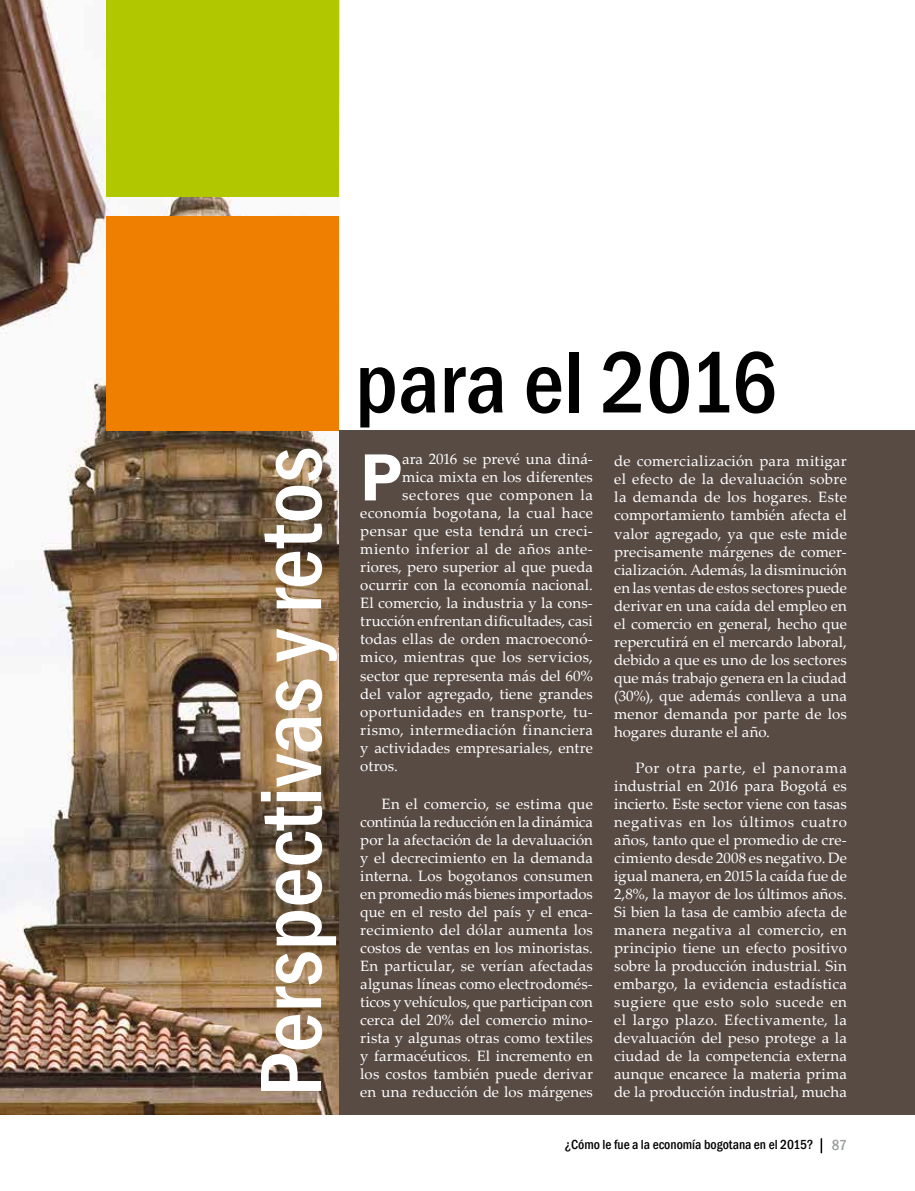
<style>
.page{position:relative;width:915px;height:1191px;background:#fff}
.page>*{position:absolute;margin:0;border:0;box-sizing:border-box;transform-origin:0 0}
.t1{font:500 condensed 90px "Franklin Gothic";color:#fff}
.t2{font:500 condensed 90px "Franklin Gothic";color:#000}
.t3{font:600 69px "Franklin Gothic";color:#fff}
.t4{font:15px/18px "Palatino Linotype";letter-spacing:.01em;color:#fff;text-align:justify}
.t5{font:15px "Palatino Linotype";letter-spacing:.03em;color:#fff}
.t6{font:15px "Palatino Linotype";letter-spacing:.045em;color:#fff}
.t7{font:500 condensed 13.5px "Franklin Gothic";color:#000}
.s1{font-size:15px;color:#9c9e9f}
</style>
<div class="page">
<svg style="left:820px;top:1138px;width:1px;height:15px"></svg>
<img style="left:0;top:0;width:339px;height:1114px">
<div style="left:339px;top:430px;width:575px;height:684px;background:#584b44"></div>
<div style="left:106px;top:216px;width:233px;height:214px;background:#ee7f00"></div>
<div style="left:106px;top:0;width:233px;height:196px;background:#b1c800"></div>
<h1 class="t1" style="left:232px;top:1096px;width:651px;rotate:-90deg">Perspectivas y retos</h1>
<h1 class="t2" style="left:355px;top:323px;width:423px">para el 2016</h1>
<h2 class="t3" style="left:360px;top:435px;width:43px">P</h2>
<p class="t4" style="left:402px;top:450px;width:192px">ara 2016 se prevé una diná-</p>
<p class="t4" style="left:614px;top:452px;width:234px">de comercialización para mitigar el efecto de la devaluación sobre la demanda de los hogares. Este comportamiento también afecta el valor agregado, ya que este mide precisamente márgenes de comer&shy;cialización. Además, la disminución en las ventas de estos sectores puede derivar en una caída del empleo en el comercio en general, hecho que repercutirá en el mercardo laboral, debido a que es uno de los sectores que más trabajo genera en la ciudad (30%), que además conlleva a una menor demanda por parte de los hogares durante el año.</p>
<p class="t4" style="left:614px;top:758px;width:234px;text-indent:21px">Por otra parte, el panorama industrial en 2016 para Bogotá es incierto. Este sector viene con tasas negativas en los últimos cuatro años, tanto que el promedio de cre&shy;cimiento desde 2008 es negativo. De igual manera, en 2015 la caída fue de 2,8%, la mayor de los últimos años.<br>Si bien la tasa de cambio afecta de manera negativa al comercio, en principio tiene un efecto positivo sobre la producción industrial. Sin embargo, la evidencia estadística sugiere que esto solo sucede en el largo plazo. Efectivamente, la devaluación del peso protege a la ciudad de la competencia externa aunque encarece la materia prima de la producción industrial, mucha</p>
<p class="t4" style="left:402px;top:468px;width:192px">mica mixta en los diferentes</p>
<p class="t6" style="left:402px;top:484px;width:192px">sectores que componen la</p>
<p class="t4" style="left:360px;top:504px;width:234px">economía bogotana, la cual hace</p>
<p class="t5" style="left:360px;top:520px;width:234px">pensar que esta tendrá un creci-</p>
<p class="t5" style="left:360px;top:538px;width:234px">miento inferior al de años ante-</p>
<p class="t4" style="left:360px;top:558px;width:234px">riores, pero superior al que pueda</p>
<p class="t4" style="left:360px;top:576px;width:234px">ocurrir con la economía nacional.</p>
<p class="t4" style="left:360px;top:594px;width:234px">El comercio, la industria y la cons-</p>
<p class="t4" style="left:360px;top:612px;width:234px">trucción enfrentan dificultades, casi</p>
<p class="t4" style="left:360px;top:630px;width:234px">todas ellas de orden macroeconó-</p>
<p class="t4" style="left:360px;top:648px;width:234px">mico, mientras que los servicios,</p>
<p class="t4" style="left:360px;top:666px;width:234px">sector que representa más del 60%</p>
<p class="t4" style="left:360px;top:684px;width:234px">del valor agregado, tiene grandes</p>
<p class="t4" style="left:360px;top:702px;width:234px">oportunidades en transporte, tu-</p>
<p class="t4" style="left:360px;top:720px;width:234px">rismo, intermediación financiera</p>
<p class="t4" style="left:360px;top:738px;width:234px">y actividades empresariales, entre</p>
<p class="t4" style="left:360px;top:756px;width:39px">otros.</p>
<p class="t4" style="left:360px;top:794px;width:234px;text-indent:21px">En el comercio, se estima que continúa la reducción en la dinámica por la afectación de la devaluación y el decrecimiento en la demanda interna. Los bogotanos consumen en promedio más bienes importados que en el resto del país y el enca&shy;recimiento del dólar aumenta los costos de ventas en los minoristas.<br>En particular, se verían afectadas algunas líneas como electrodomés&shy;ticos y vehículos, que participan con cerca del 20% del comercio mino&shy;rista y algunas otras como textiles y farmacéuticos. El incremento en los costos también puede derivar en una reducción de los márgenes</p>
<p class="t7" style="left:564px;top:1135px;width:284px">¿Cómo le fue a la economía bogotana en el 2015? <span class="s1">87</span></p>
</div>
